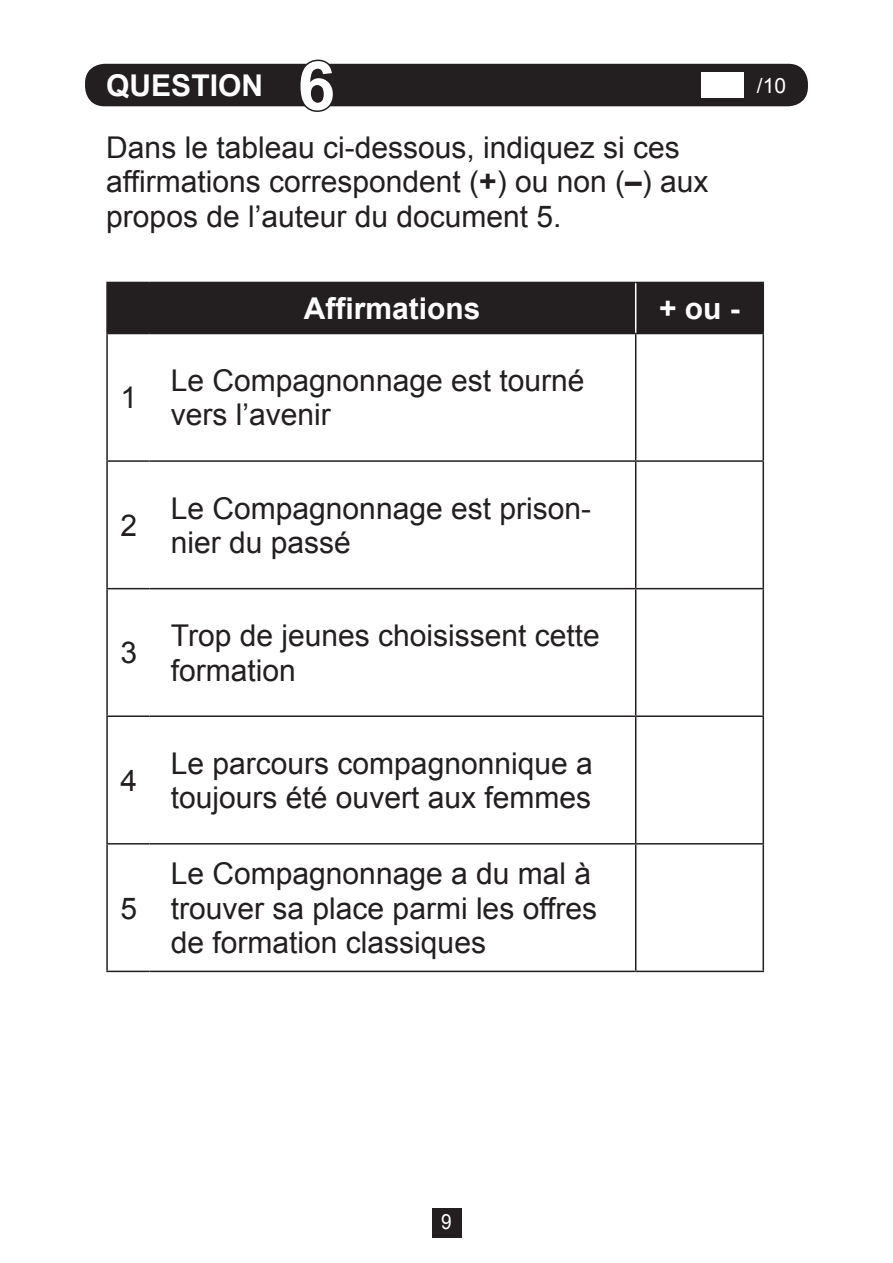
<style>
.page{position:relative;width:893px;height:1263px;background:#fff}
.page>*{position:absolute;margin:0;border:0;box-sizing:border-box;transform-origin:0 0}
.t1{font:700 67.5px "Arial";color:#fff}
.t2{font:30px/34.5px "Arial";color:#231f20}
.t3{font:700 30px "Arial";color:#fff}
.t4{font:21px "Arial";color:#fff}
.t5{font:21px "Arial";color:#fff;scale:.9 1}
.s1{font-weight:700}
</style>
<div class="page">
<div style="left:85px;top:64px;width:723px;height:42px;background:#231f20;border-radius:20px"></div>
<svg style="left:298px;top:59px;width:38px;height:53px"></svg>
<div style="left:108px;top:283px;width:654px;height:50px;background:#231f20"></div>
<hr style="left:635px;top:334px;width:1px;height:126px;background:#231f20">
<hr style="left:106px;top:460px;width:44px;height:2px;background:#231f20">
<hr style="left:150px;top:460px;width:486px;height:2px;background:#231f20">
<hr style="left:636px;top:460px;width:128px;height:2px;background:#231f20">
<hr style="left:635px;top:462px;width:1px;height:126px;background:#231f20">
<hr style="left:106px;top:588px;width:44px;height:1px;background:#231f20">
<hr style="left:150px;top:588px;width:486px;height:1px;background:#231f20">
<hr style="left:636px;top:588px;width:128px;height:1px;background:#231f20">
<hr style="left:635px;top:589px;width:1px;height:126px;background:#231f20">
<hr style="left:106px;top:715px;width:44px;height:2px;background:#231f20">
<hr style="left:150px;top:715px;width:486px;height:2px;background:#231f20">
<hr style="left:636px;top:715px;width:128px;height:2px;background:#231f20">
<hr style="left:635px;top:717px;width:1px;height:126px;background:#231f20">
<hr style="left:106px;top:843px;width:44px;height:1px;background:#231f20">
<hr style="left:150px;top:843px;width:486px;height:1px;background:#231f20">
<hr style="left:636px;top:843px;width:128px;height:1px;background:#231f20">
<hr style="left:635px;top:844px;width:1px;height:127px;background:#231f20">
<hr style="left:106px;top:971px;width:44px;height:1px;background:#231f20">
<hr style="left:150px;top:971px;width:486px;height:1px;background:#231f20">
<hr style="left:636px;top:971px;width:128px;height:1px;background:#231f20">
<hr style="left:106px;top:334px;width:2px;height:126px;background:#231f20">
<hr style="left:762px;top:334px;width:2px;height:126px;background:#231f20">
<hr style="left:106px;top:462px;width:2px;height:126px;background:#231f20">
<hr style="left:762px;top:462px;width:2px;height:126px;background:#231f20">
<hr style="left:106px;top:589px;width:2px;height:126px;background:#231f20">
<hr style="left:762px;top:589px;width:2px;height:126px;background:#231f20">
<hr style="left:106px;top:717px;width:2px;height:126px;background:#231f20">
<hr style="left:762px;top:717px;width:2px;height:126px;background:#231f20">
<hr style="left:106px;top:844px;width:2px;height:127px;background:#231f20">
<hr style="left:762px;top:844px;width:2px;height:127px;background:#231f20">
<hr style="left:106px;top:282px;width:44px;height:1px;background:#231f20">
<hr style="left:106px;top:283px;width:2px;height:50px;background:#231f20">
<hr style="left:150px;top:282px;width:486px;height:1px;background:#231f20">
<hr style="left:636px;top:282px;width:128px;height:1px;background:#231f20">
<hr style="left:762px;top:283px;width:2px;height:50px;background:#231f20">
<hr style="left:106px;top:333px;width:44px;height:1px;background:#231f20">
<hr style="left:150px;top:333px;width:486px;height:1px;background:#231f20">
<hr style="left:636px;top:333px;width:128px;height:1px;background:#231f20">
<hr style="left:635px;top:283px;width:1px;height:50px;background:#fff">
<div style="left:432px;top:1208px;width:29px;height:29px;background:#231f20"></div>
<div style="left:702px;top:72px;width:42px;height:26px;background:#fff"></div>
<p class="t3" style="left:106px;top:65px;width:158px">Question</p>
<h1 class="t1" style="left:298px;top:41px;width:39px">6</h1>
<p class="t2" style="left:106px;top:130px;width:604px">Dans le tableau ci-dessous, indiquez si ces affirmations correspondent (<span class="s1">+</span>) ou non (<span class="s1">–</span>) aux propos de l’auteur du document 5.</p>
<p class="t4" style="left:757px;top:72px;width:31px">/10</p>
<p class="t2" style="left:120px;top:381px;width:18px">1</p>
<p class="t3" style="left:304px;top:288px;width:178px">Affirmations</p>
<p class="t3" style="left:659px;top:288px;width:82px">+ ou -</p>
<p class="t2" style="left:171px;top:363px;width:415px">Le Compagnonnage est tourné vers l’avenir</p>
<p class="t2" style="left:120px;top:508px;width:18px">2</p>
<p class="t2" style="left:120px;top:636px;width:18px">3</p>
<p class="t2" style="left:171px;top:491px;width:422px">Le Compagnonnage est prison&shy;nier du passé</p>
<p class="t2" style="left:171px;top:619px;width:431px">Trop de jeunes choisissent cette formation</p>
<p class="t2" style="left:120px;top:763px;width:18px">4</p>
<p class="t2" style="left:120px;top:891px;width:18px">5</p>
<p class="t2" style="left:171px;top:746px;width:423px">Le parcours compagnonnique a toujours été ouvert aux femmes</p>
<p class="t2" style="left:171px;top:856px;width:428px">Le Compagnonnage a du mal à trouver sa place parmi les offres de formation classiques</p>
<p class="t5" style="left:441px;top:1208px;width:13px">9</p>
</div>
